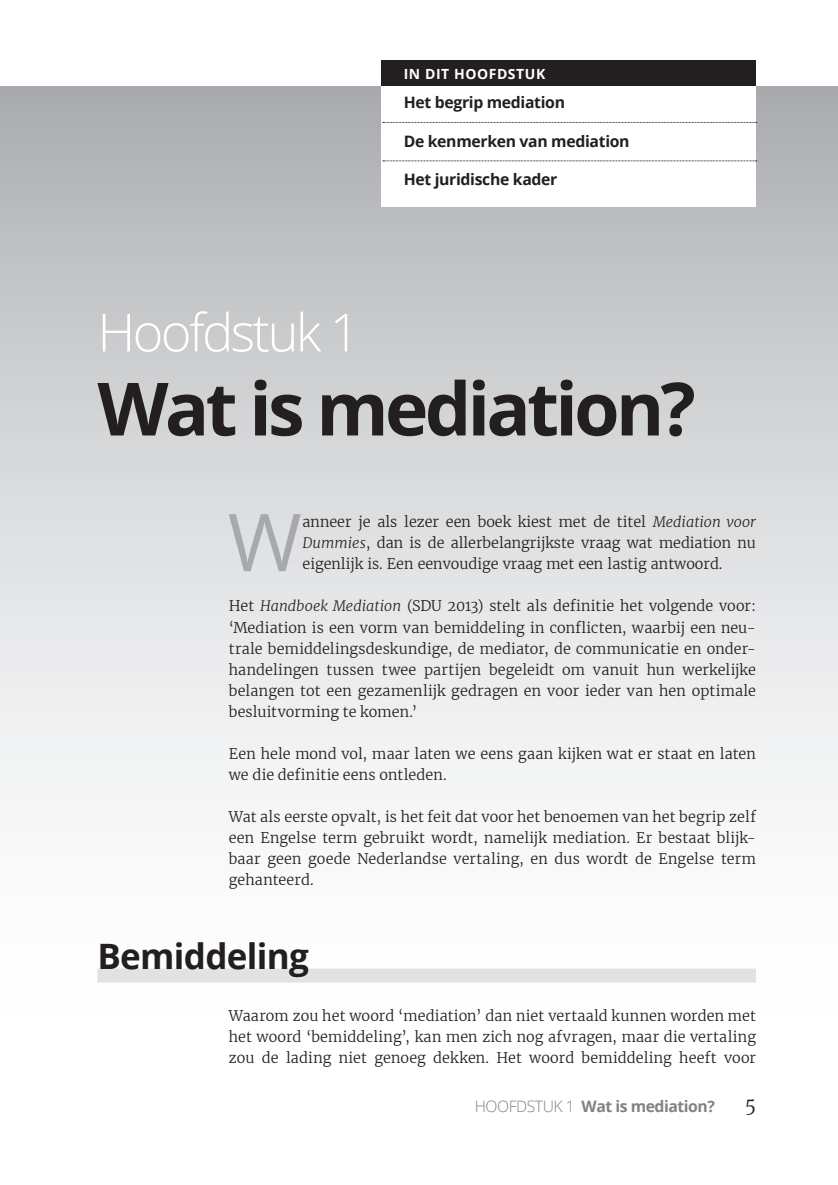
<style>
.page{position:relative;width:838px;height:1185px;background:#fff}
.page>*{position:absolute;margin:0;border:0;box-sizing:border-box;transform-origin:0 0}
.t1{font:79.98px "Open Sans";color:#a8a9ad}
.t2{font:700 73.5px "Open Sans";letter-spacing:-.05em;color:#231f20}
.t3{font:300 52.5px "Open Sans";letter-spacing:-.05em;color:#fff}
.t4{font:700 35px "Open Sans";letter-spacing:-.02em;color:#231f20}
.t5{font:300 19.25px "Merriweather";color:#231f20}
.t6{font:700 15.75px "Open Sans";letter-spacing:-.02em;color:#231f20}
.t7{font:700 15.75px "Open Sans";letter-spacing:-.03em;color:#808285}
.t8{font:300 14.35px/21px "Merriweather";letter-spacing:.005em;color:#231f20;text-align:justify}
.t9{font:700 14px "Open Sans";letter-spacing:.04em;color:#fff}
.s1{font-style:italic}
.s2{font-weight:300}
</style>
<div class="page">
<div style="left:0;top:86px;width:837px;height:984px;background:linear-gradient(to bottom,#b2b4b7,#fff)"></div>
<div style="left:382px;top:60px;width:374px;height:26px;background:#231f20"></div>
<div style="left:382px;top:86px;width:374px;height:121px;background:#fff"></div>
<svg style="left:383px;top:122px;width:373px;height:1px"></svg>
<svg style="left:383px;top:161px;width:373px;height:1px"></svg>
<div style="left:97px;top:968px;width:659px;height:14px;background:#e1e2e4"></div>
<p class="t9" style="left:403px;top:64px;width:143px">IN DIT HOOFDSTUK</p>
<p class="t6" style="left:403px;top:91px;width:163px">Het begrip mediation</p>
<p class="t6" style="left:403px;top:130px;width:227px">De kenmerken van mediation</p>
<p class="t6" style="left:403px;top:168px;width:155px">Het juridische kader</p>
<h3 class="t3" style="left:97px;top:296px;width:264px">Hoofdstuk 1</h3>
<h2 class="t2" style="left:97px;top:357px;width:599px">Wat is mediation?</h2>
<h1 class="t1" style="left:228px;top:487px;width:76px">W</h1>
<p class="t8" style="left:302px;top:511px;width:455px">anneer je als lezer een boek kiest met de titel <span class="s1">Mediation voor Dummies</span>, dan is de allerbelangrijkste vraag wat mediation nu eigenlijk is. Een eenvoudige vraag met een lastig antwoord.</p>
<p class="t8" style="left:229px;top:595px;width:528px">Het <span class="s1">Handboek Mediation</span> (SDU 2013) stelt als definitie het volgende voor: ‘Mediation is een vorm van bemiddeling in conflicten, waarbij een neu&shy;trale bemiddelingsdeskundige, de mediator, de communicatie en onder&shy;handelingen tussen twee partijen begeleidt om vanuit hun werkelijke belangen tot een gezamenlijk gedragen en voor ieder van hen optimale besluitvorming te komen.’</p>
<p class="t8" style="left:229px;top:742px;width:528px">Een hele mond vol, maar laten we eens gaan kijken wat er staat en laten we die definitie eens ontleden.</p>
<p class="t8" style="left:229px;top:805px;width:528px">Wat als eerste opvalt, is het feit dat voor het benoemen van het begrip zelf een Engelse term gebruikt wordt, namelijk mediation. Er bestaat blijk&shy;baar geen goede Nederlandse vertaling, en dus wordt de Engelse term gehanteerd.</p>
<h3 class="t4" style="left:97px;top:931px;width:213px">Bemiddeling</h3>
<p class="t8" style="left:229px;top:1005px;width:528px">Waarom zou het woord ‘mediation’ dan niet vertaald kunnen worden met het woord ‘bemiddeling’, kan men zich nog afvragen, maar die vertaling zou de lading niet genoeg dekken. Het woord bemiddeling heeft voor</p>
<p class="t7" style="left:474px;top:1095px;width:242px"><span class="s2">Hoofdstuk 1</span> Wat is mediation?</p>
<h3 class="t5" style="left:744px;top:1092px;width:13px">5</h3>
</div>
